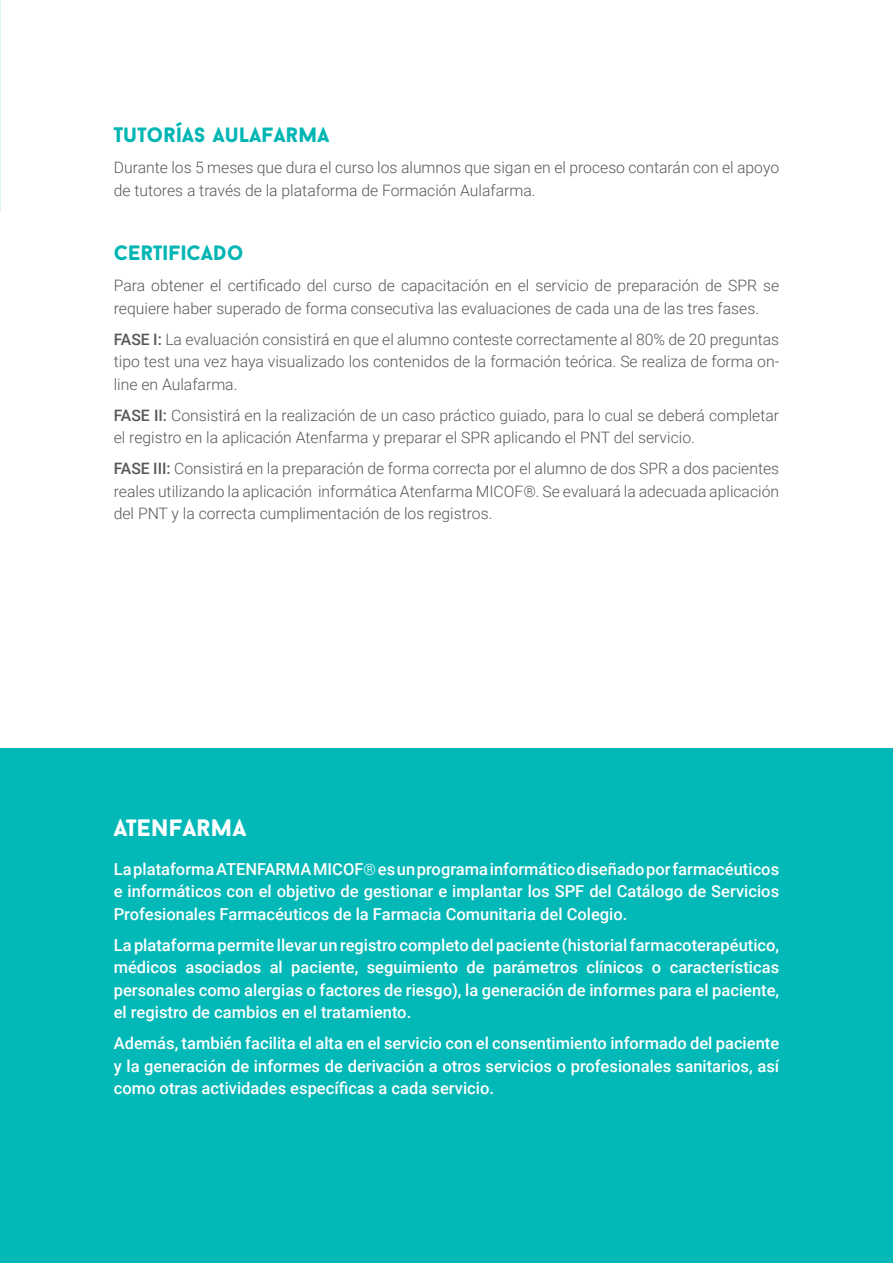
<style>
.page{position:relative;width:893px;height:1263px;background:#fff}
.page>*{position:absolute;margin:0;border:0;box-sizing:border-box;transform-origin:0 0}
.t1{font:900 24px "Baron Neue";color:#fff}
.t2{font:900 21px "Baron Neue";color:#00b6b4}
.t3{font:500 16.5px/22.5px "Roboto";color:#fff;text-align:justify}
.t4{font:300 15.75px/22.5px "Roboto";color:#57585a}
.s1{font-weight:500}
.s2{font-weight:300;font-size:15.75px}
</style>
<div class="page">
<div style="left:0;top:748px;width:893px;height:515px;background:#03b9b8"></div>
<p class="t2" style="left:114px;top:121px;width:217px">TUTORÍAS AULAFARMA</p>
<p class="t4" style="left:114px;top:156px;width:667px">Durante los 5 meses que dura el curso los alumnos que sigan en el proceso contarán con el apoyo de tutores a través de la plataforma de Formación Aulafarma.</p>
<p class="t2" style="left:114px;top:239px;width:132px">CERTIFICADO</p>
<p class="t4" style="left:114px;top:274px;width:667px">Para obtener el certificado del curso de capacitación en el servicio de preparación de SPR se requiere haber superado de forma consecutiva las evaluaciones de cada una de las tres fases.</p>
<p class="t4" style="left:114px;top:327px;width:667px;text-align:justify"><span class="s1">FASE I:</span> La evaluación consistirá en que el alumno conteste correctamente al 80% de 20 preguntas tipo test una vez haya visualizado los contenidos de la formación teórica. Se realiza de forma on&shy;line en Aulafarma.</p>
<p class="t4" style="left:114px;top:403px;width:667px"><span class="s1">FASE II:</span> Consistirá en la realización de un caso práctico guiado, para lo cual se deberá completar el registro en la aplicación Atenfarma y preparar el SPR aplicando el PNT del servicio.</p>
<p class="t4" style="left:114px;top:457px;width:667px;text-align:justify"><span class="s1">FASE III:</span> Consistirá en la preparación de forma correcta por el alumno de dos SPR a dos pacientes reales utilizando la aplicación informática Atenfarma MICOF®. Se evaluará la adecuada aplicación del PNT y la correcta cumplimentación de los registros.</p>
<p class="t1" style="left:114px;top:812px;width:134px">ATENFARMA</p>
<p class="t3" style="left:114px;top:857px;width:667px">La plataforma ATENFARMA MICOF<span class="s2">®</span> es un programa informático diseñado por farmacéuticos e informáticos con el objetivo de gestionar e implantar los SPF del Catálogo de Servicios Profesionales Farmacéuticos de la Farmacia Comunitaria del Colegio.</p>
<p class="t3" style="left:114px;top:933px;width:667px">La plataforma permite llevar un registro completo del paciente (historial farmacoterapéutico, médicos asociados al paciente, seguimiento de parámetros clínicos o características personales como alergias o factores de riesgo), la generación de informes para el paciente, el registro de cambios en el tratamiento.</p>
<p class="t3" style="left:114px;top:1031px;width:667px">Además, también facilita el alta en el servicio con el consentimiento informado del paciente y la generación de informes de derivación a otros servicios o profesionales sanitarios, así como otras actividades específicas a cada servicio.</p>
</div>
